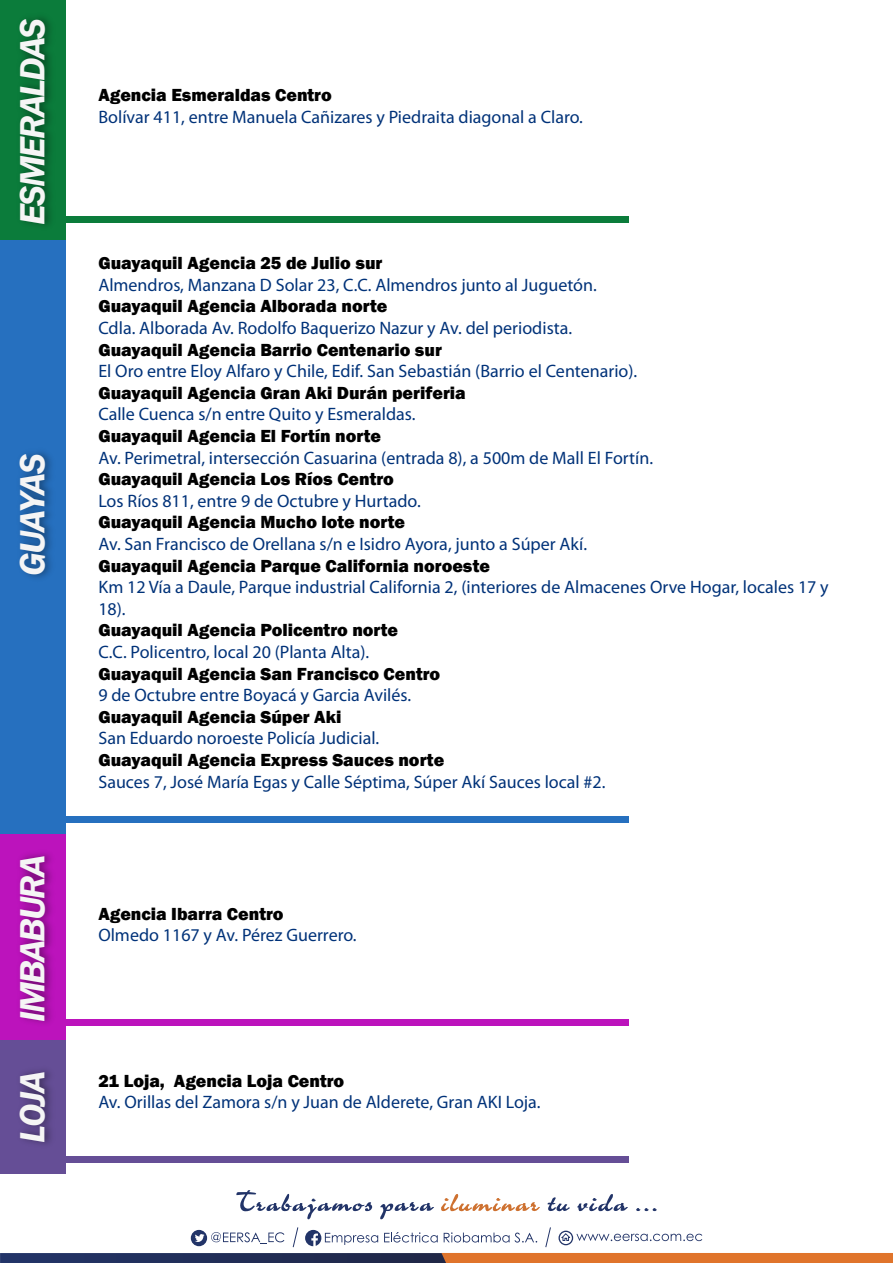
<style>
.page{position:relative;width:893px;height:1263px;background:#fff}
.page>*{position:absolute;margin:0;border:0;box-sizing:border-box;transform-origin:0 0}
.t1{font:italic 600 36px "Franklin Gothic";letter-spacing:-.05em;color:#f5f5f5}
.t2{font:18px/21.6px "Myriad Pro";color:#003279}
.t3{font:800 18px "Franklin Gothic";color:#000}
</style>
<div class="page">
<svg style="left:0;top:1253px;width:384px;height:10px;background:#222f5a"></svg>
<svg style="left:636px;top:1208px;width:21px;height:3px"></svg>
<svg style="left:547px;top:1197px;width:23px;height:15px"></svg>
<svg style="left:236px;top:1190px;width:137px;height:29px"></svg>
<svg style="left:577px;top:1194px;width:51px;height:18px"></svg>
<svg style="left:441px;top:1194px;width:99px;height:18px"></svg>
<svg style="left:380px;top:1202px;width:54px;height:17px"></svg>
<svg style="left:292px;top:1227px;width:7px;height:21px"></svg>
<svg style="left:384px;top:1227px;width:509px;height:36px"></svg>
<svg style="left:305px;top:1230px;width:73px;height:16px"></svg>
<svg style="left:191px;top:1230px;width:93px;height:16px"></svg>
<div style="left:0;top:0;width:65px;height:241px;background:#0b7c3b"></div>
<img style="left:21px;top:8px;width:50px;height:228px">
<div style="left:61px;top:216px;width:567px;height:6px;background:#0b7c3b"></div>
<div style="left:0;top:241px;width:65px;height:593px;background:#2670bf"></div>
<img style="left:20px;top:444px;width:46px;height:143px">
<div style="left:61px;top:816px;width:567px;height:6px;background:#2670bf"></div>
<div style="left:0;top:834px;width:65px;height:206px;background:#bc13bc"></div>
<img style="left:20px;top:845px;width:51px;height:189px">
<div style="left:61px;top:1019px;width:567px;height:6px;background:#bc13bc"></div>
<div style="left:0;top:1040px;width:65px;height:133px;background:#654e96"></div>
<img style="left:21px;top:1062px;width:45px;height:92px">
<div style="left:61px;top:1156px;width:567px;height:7px;background:#654e96"></div>
<h1 class="t1" style="left:9px;top:225px;width:208px;rotate:-90deg">ESMERALDAS</h1>
<h1 class="t1" style="left:9px;top:576px;width:123px;rotate:-90deg">GUAYAS</h1>
<h1 class="t1" style="left:9px;top:1022px;width:170px;rotate:-90deg">IMBABURA</h1>
<h1 class="t1" style="left:9px;top:1143px;width:74px;rotate:-90deg">LOJA</h1>
<p class="t3" style="left:98px;top:84px;width:235px">Agencia Esmeraldas Centro</p>
<p class="t2" style="left:98px;top:106px;width:486px">Bolívar 411, entre Manuela Cañizares y Piedraita diagonal a Claro.</p>
<p class="t3" style="left:98px;top:251px;width:285px">Guayaquil Agencia 25 de Julio sur</p>
<p class="t2" style="left:98px;top:274px;width:500px">Almendros, Manzana D Solar 23, C.C. Almendros junto al Juguetón.</p>
<p class="t3" style="left:98px;top:295px;width:290px">Guayaquil Agencia Alborada norte</p>
<p class="t2" style="left:98px;top:317px;width:475px">Cdla. Alborada Av. Rodolfo Baquerizo Nazur y Av. del periodista.</p>
<p class="t3" style="left:98px;top:338px;width:345px">Guayaquil Agencia Barrio Centenario sur</p>
<p class="t2" style="left:98px;top:360px;width:540px">El Oro entre Eloy Alfaro y Chile, Edif. San Sebastián (Barrio el Centenario).</p>
<p class="t3" style="left:98px;top:381px;width:369px">Guayaquil Agencia Gran Aki Durán periferia</p>
<p class="t2" style="left:98px;top:403px;width:319px">Calle Cuenca s/n entre Quito y Esmeraldas.</p>
<p class="t3" style="left:98px;top:424px;width:284px">Guayaquil Agencia El Fortín norte</p>
<p class="t2" style="left:98px;top:446px;width:556px">Av. Perimetral, intersección Casuarina (entrada 8), a 500m de Mall El Fortín.</p>
<p class="t3" style="left:98px;top:467px;width:297px">Guayaquil Agencia Los Ríos Centro</p>
<p class="t2" style="left:98px;top:490px;width:324px">Los Ríos 811, entre 9 de Octubre y Hurtado.</p>
<p class="t3" style="left:98px;top:511px;width:308px">Guayaquil Agencia Mucho lote norte</p>
<p class="t2" style="left:98px;top:533px;width:490px">Av. San Francisco de Orellana s/n e Isidro Ayora, junto a Súper Akí.</p>
<p class="t3" style="left:98px;top:554px;width:393px">Guayaquil Agencia Parque California noroeste</p>
<p class="t2" style="left:98px;top:576px;width:732px">Km 12 Vía a Daule, Parque industrial California 2, (interiores de Almacenes Orve Hogar, locales 17 y<br>18).</p>
<p class="t3" style="left:98px;top:619px;width:301px">Guayaquil Agencia Policentro norte</p>
<p class="t2" style="left:98px;top:641px;width:272px">C.C. Policentro, local 20 (Planta Alta).</p>
<p class="t3" style="left:98px;top:662px;width:343px">Guayaquil Agencia San Francisco Centro</p>
<p class="t2" style="left:98px;top:684px;width:314px">9 de Octubre entre Boyacá y Garcia Avilés.</p>
<p class="t3" style="left:98px;top:705px;width:245px">Guayaquil Agencia Súper Aki</p>
<p class="t2" style="left:98px;top:727px;width:282px">San Eduardo noroeste Policía Judicial.</p>
<p class="t3" style="left:98px;top:748px;width:347px">Guayaquil Agencia Express Sauces norte</p>
<p class="t2" style="left:98px;top:770px;width:509px">Sauces 7, José María Egas y Calle Séptima, Súper Akí Sauces local #2.</p>
<p class="t3" style="left:98px;top:902px;width:187px">Agencia Ibarra Centro</p>
<p class="t2" style="left:98px;top:924px;width:260px">Olmedo 1167 y Av. Pérez Guerrero.</p>
<p class="t3" style="left:98px;top:1069px;width:247px">21 Loja, Agencia Loja Centro</p>
<p class="t2" style="left:98px;top:1091px;width:444px">Av. Orillas del Zamora s/n y Juan de Alderete, Gran AKI Loja.</p>
</div>
